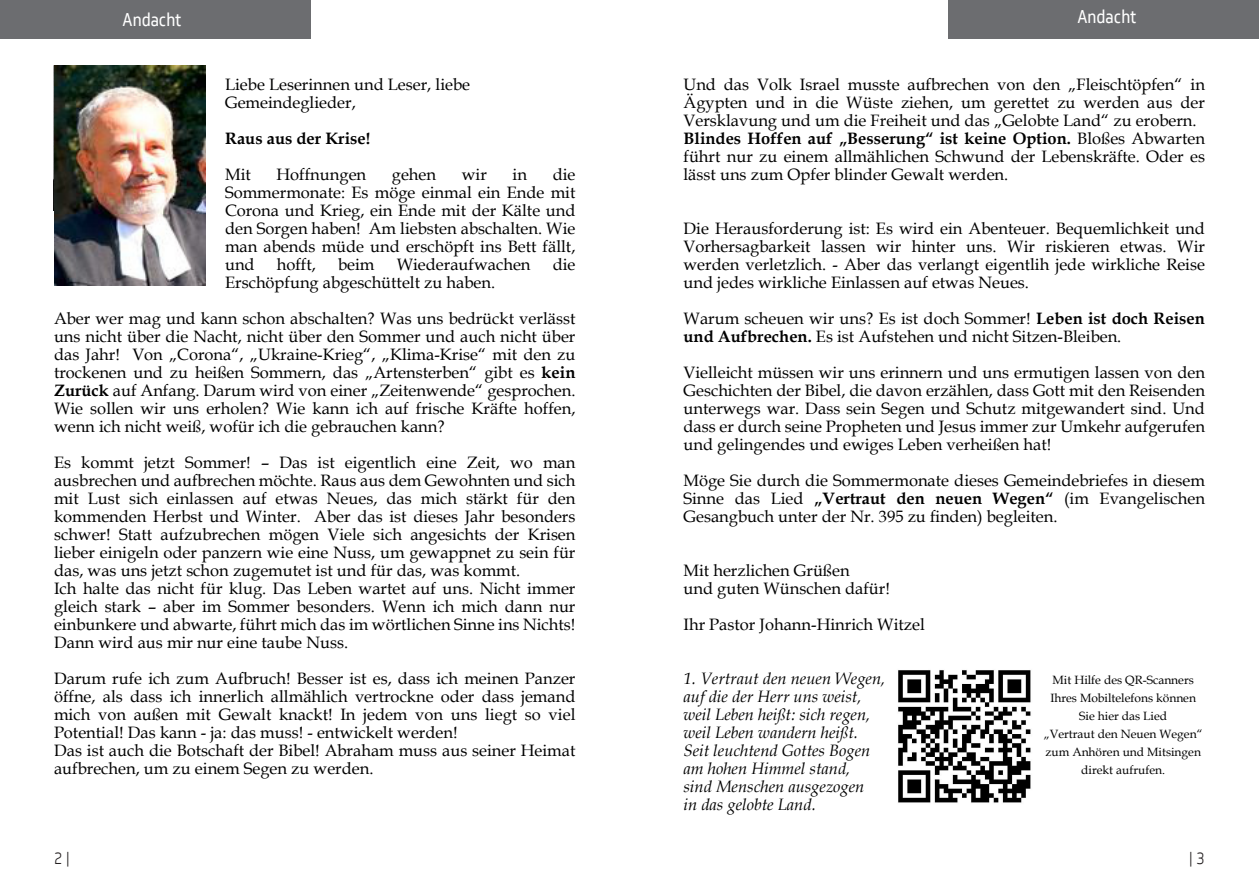
<style>
.page{position:relative;width:1259px;height:893px;background:#fff}
.page>*{position:absolute;margin:0;border:0;box-sizing:border-box;transform-origin:0 0}
.t1{font:18px "Soleto";color:#fff;scale:.85 1}
.t2{font:16.5px/18px "Book Antiqua";color:#000001}
.t3{font:italic 16.5px/18px "Book Antiqua";color:#000001}
.t4{font:700 16.5px "Book Antiqua";color:#000001}
.t5{font:300 16.5px "Soleto";color:#231f20;scale:.88 1}
.t6{font:12px/18px "Book Antiqua";color:#000001;text-align:center}
.s1{font-weight:700}
</style>
<div class="page">
<img style="left:54px;top:65px;width:152px;height:221px">
<img style="left:898px;top:670px;width:133px;height:133px">
<div style="left:0;top:0;width:311px;height:38px;background:#6c6d70"></div>
<div style="left:948px;top:0;width:311px;height:38px;background:#6c6d70"></div>
<p class="t1" style="left:123px;top:12px;width:71px">Andacht</p>
<p class="t1" style="left:1077px;top:10px;width:71px">Andacht</p>
<p class="t2" style="left:225px;top:77px;width:246px">Liebe Leserinnen und Leser, liebe<br>Gemeindeglieder,</p>
<p class="t4" style="left:225px;top:132px;width:147px">Raus aus der Krise!</p>
<p class="t2" style="left:225px;top:167px;width:27px">Mit</p>
<p class="t2" style="left:276px;top:167px;width:91px">Hoffnungen</p>
<p class="t2" style="left:392px;top:167px;width:46px">gehen</p>
<p class="t2" style="left:462px;top:167px;width:27px">wir</p>
<p class="t2" style="left:512px;top:167px;width:16px">in</p>
<p class="t2" style="left:683px;top:77px;width:523px">Und das Volk Israel musste aufbrechen von den „Fleischtöpfen“ in Ägypten und in die Wüste ziehen, um gerettet zu werden aus der Versklavung und um die Freiheit und das „Gelobte Land“ zu erobern.<br><span class="s1">Blindes Hoffen auf „Besserung“ ist keine Option.</span> Bloßes Abwarten führt nur zu einem allmählichen Schwund der Lebenskräfte. Oder es lässt uns zum Opfer blinder Gewalt werden.</p>
<p class="t2" style="left:683px;top:221px;width:523px;text-align:justify">Die Herausforderung ist: Es wird ein Abenteuer. Bequemlichkeit und Vorhersagbarkeit lassen wir hinter uns. Wir riskieren etwas. Wir werden verletzlich. - Aber das verlangt eigentlih jede wirkliche Reise und jedes wirkliche Einlassen auf etwas Neues.</p>
<p class="t2" style="left:683px;top:311px;width:523px">Warum scheuen wir uns? Es ist doch Sommer! <span class="s1">Leben ist doch Reisen und Aufbrechen.</span> Es ist Aufstehen und nicht Sitzen-Bleiben.</p>
<p class="t2" style="left:683px;top:365px;width:523px;text-align:justify">Vielleicht müssen wir uns erinnern und uns ermutigen lassen von den Geschichten der Bibel, die davon erzählen, dass Gott mit den Reisenden unterwegs war. Dass sein Segen und Schutz mitgewandert sind. Und dass er durch seine Propheten und Jesus immer zur Umkehr aufgerufen und gelingendes und ewiges Leben verheißen hat!</p>
<p class="t2" style="left:683px;top:473px;width:523px;text-align:justify">Möge Sie durch die Sommermonate dieses Gemeindebriefes in diesem Sinne das Lied <span class="s1">„Vertraut den neuen Wegen“</span> (im Evangelischen Gesangbuch unter der Nr. 395 zu finden) begleiten.</p>
<p class="t2" style="left:683px;top:563px;width:208px">Mit herzlichen Grüßen<br>und guten Wünschen dafür!</p>
<p class="t2" style="left:683px;top:617px;width:243px">Ihr Pastor Johann-Hinrich Witzel</p>
<p class="t2" style="left:225px;top:167px;width:352px;text-align:justify;text-indent:328px">die Sommermonate: Es möge einmal ein Ende mit Corona und Krieg, ein Ende mit der Kälte und den Sorgen haben! Am liebsten abschalten. Wie man abends müde und erschöpft ins Bett fällt, und</p>
<p class="t2" style="left:277px;top:257px;width:41px">hofft,</p>
<p class="t2" style="left:338px;top:257px;width:38px">beim</p>
<p class="t2" style="left:397px;top:257px;width:135px">Wiederaufwachen</p>
<p class="t2" style="left:553px;top:257px;width:24px">die</p>
<p class="t2" style="left:54px;top:266px;width:523px;line-height:36px;text-indent:171px">Erschöpfung abgeschüttelt zu haben.<br>Aber wer mag und kann schon abschalten? Was uns bedrückt verlässt</p>
<p class="t2" style="left:54px;top:329px;width:523px;text-align:justify">uns nicht über die Nacht, nicht über den Sommer und auch nicht über das Jahr! Von „Corona“, „Ukraine-Krieg“, „Klima-Krise“ mit den zu trockenen und zu heißen Sommern, das „Artensterben“ gibt es <span class="s1">kein Zurück</span> auf Anfang. Darum wird von einer „Zeitenwende“ gesprochen.<br>Wie sollen wir uns erholen? Wie kann ich auf frische Kräfte hoffen, wenn ich nicht weiß, wofür ich die gebrauchen kann?</p>
<p class="t2" style="left:54px;top:455px;width:523px">Es kommt jetzt Sommer! – Das ist eigentlich eine Zeit, wo man ausbrechen und aufbrechen möchte. Raus aus dem Gewohnten und sich mit Lust sich einlassen auf etwas Neues, das mich stärkt für den kommenden Herbst und Winter. Aber das ist dieses Jahr besonders schwer! Statt aufzubrechen mögen Viele sich angesichts der Krisen lieber einigeln oder panzern wie eine Nuss, um gewappnet zu sein für das, was uns jetzt schon zugemutet ist und für das, was kommt.<br>Ich halte das nicht für klug. Das Leben wartet auf uns. Nicht immer gleich stark – aber im Sommer besonders. Wenn ich mich dann nur einbunkere und abwarte, führt mich das im wörtlichen Sinne ins Nichts!<br>Dann wird aus mir nur eine taube Nuss.</p>
<p class="t2" style="left:54px;top:671px;width:523px">Darum rufe ich zum Aufbruch! Besser ist es, dass ich meinen Panzer öffne, als dass ich innerlich allmählich vertrockne oder dass jemand mich von außen mit Gewalt knackt! In jedem von uns liegt so viel Potential! Das kann - ja: das muss! - entwickelt werden!<br>Das ist auch die Botschaft der Bibel! Abraham muss aus seiner Heimat aufbrechen, um zu einem Segen zu werden.</p>
<p class="t6" style="left:1043px;top:672px;width:160px">Mit Hilfe des QR-Scanners<br>Ihres Mobiltelefons können<br>Sie hier das Lied<br>„Vertraut den Neuen Wegen“ zum Anhören und Mitsingen direkt aufrufen.</p>
<p class="t3" style="left:683px;top:671px;width:203px">1. Vertraut den neuen Wegen, auf die der Herr uns weist, weil Leben heißt: sich regen, weil Leben wandern heißt.<br>Seit leuchtend Gottes Bogen am hohen Himmel stand,<br>sind Menschen ausgezogen<br>in das gelobte Land.</p>
<p class="t5" style="left:54px;top:851px;width:19px">2 |</p>
<p class="t5" style="left:1189px;top:851px;width:19px">|3</p>
</div>
